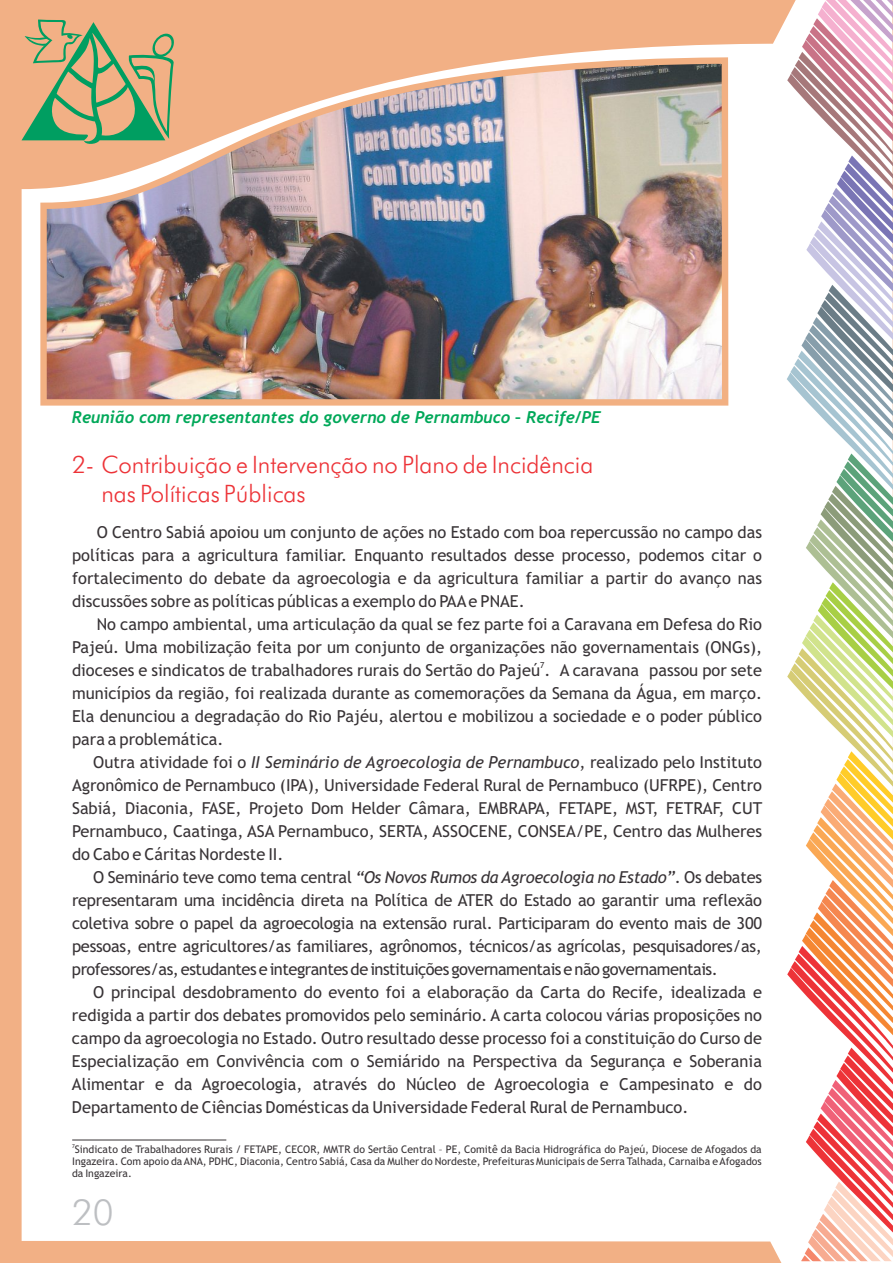
<style>
.page{position:relative;width:893px;height:1263px;background:#f2b085}
.page>*{position:absolute;margin:0;border:0;box-sizing:border-box;transform-origin:0 0}
.t1{font:300 36px "Futura BT";color:#bdbfc2}
.t2{font:300 24px/28.8px "Futura BT";color:#ed3338}
.t3{font:16.5px/23px "Trebuchet MS";color:#383336;text-align:justify}
.t4{font:italic 700 16.5px "Trebuchet";color:#00a859}
.t5{font:10.5px/12.1px "Trebuchet MS";color:#383336;text-align:justify}
.t6{font:8.25px "Trebuchet MS";color:#383336}
.t7{font:5.25px "Trebuchet MS";color:#383336}
.s1{font-style:italic}
</style>
<div class="page">
<div style="left:22px;top:17px;width:871px;height:1246px;background:#fff"></div>
<svg style="left:787px;top:0;width:106px;height:1261px;background:#e4cec3"></svg>
<svg style="left:22px;top:19px;width:153px;height:126px"></svg>
<hr style="left:72px;top:1140px;width:154px;height:1px;background:#383336">
<img style="left:37px;top:54px;width:695px;height:355px">
<p class="t4" style="left:72px;top:411px;width:531px">Reunião com representantes do governo de Pernambuco – Recife/PE</p>
<h2 class="t2" style="left:101px;top:452px;width:494px;text-indent:-29px">2- Contribuição e Intervenção no Plano de Incidência nas Políticas Públicas</h2>
<p class="t3" style="left:72px;top:522px;width:692px;text-indent:25px">O Centro Sabiá apoiou um conjunto de ações no Estado com boa repercussão no campo das políticas para a agricultura familiar. Enquanto resultados desse processo, podemos citar o fortalecimento do debate da agroecologia e da agricultura familiar a partir do avanço nas discussões sobre as políticas públicas a exemplo do PAAe PNAE.</p>
<p class="t3" style="left:72px;top:614px;width:692px;text-align:right">No campo ambiental, uma articulação da qual se fez parte foi a Caravana em Defesa do Rio<br>Pajeú. Uma mobilização feita por um conjunto de organizações não governamentais (ONGs),</p>
<p class="t6" style="left:540px;top:662px;width:6px">7</p>
<p class="t3" style="left:72px;top:660px;width:692px">dioceses e sindicatos de trabalhadores rurais do Sertão do Pajeú . A caravana passou por sete municípios da região, foi realizada durante as comemorações da Semana da Água, em março.<br>Ela denunciou a degradação do Rio Pajéu, alertou e mobilizou a sociedade e o poder público para a problemática.</p>
<p class="t3" style="left:72px;top:752px;width:692px;text-indent:21px">Outra atividade foi o <span class="s1">II Seminário de Agroecologia de Pernambuco</span>, realizado pelo Instituto Agronômico de Pernambuco (IPA), Universidade Federal Rural de Pernambuco (UFRPE), Centro Sabiá, Diaconia, FASE, Projeto Dom Helder Câmara, EMBRAPA, FETAPE, MST, FETRAF, CUT Pernambuco, Caatinga, ASA Pernambuco, SERTA, ASSOCENE, CONSEA/PE, Centro das Mulheres do Cabo e Cáritas Nordeste II.</p>
<p class="t3" style="left:72px;top:867px;width:692px;text-indent:21px">O Seminário teve como tema central <span class="s1">“Os Novos Rumos da Agroecologia no Estado”</span>. Os debates representaram uma incidência direta na Política de ATER do Estado ao garantir uma reflexão coletiva sobre o papel da agroecologia na extensão rural. Participaram do evento mais de 300 pessoas, entre agricultores/as familiares, agrônomos, técnicos/as agrícolas, pesquisadores/as, professores/as,estudanteseintegrantesdeinstituiçõesgovernamentaisenãogovernamentais.</p>
<p class="t3" style="left:72px;top:982px;width:692px;text-indent:21px">O principal desdobramento do evento foi a elaboração da Carta do Recife, idealizada e redigida a partir dos debates promovidos pelo seminário. A carta colocou várias proposições no campo da agroecologia no Estado. Outro resultado desse processo foi a constituição do Curso de Especialização em Convivência com o Semiárido na Perspectiva da Segurança e Soberania Alimentar e da Agroecologia, através do Núcleo de Agroecologia e Campesinato e do Departamento de Ciências Domésticas da Universidade Federal Rural de Pernambuco.</p>
<p class="t7" style="left:72px;top:1144px;width:4px">7</p>
<p class="t5" style="left:72px;top:1144px;width:691px">Sindicato de Trabalhadores Rurais / FETAPE, CECOR, MMTR do Sertão Central – PE, Comitê da Bacia Hidrográfica do Pajeú, Diocese de Afogados da Ingazeira. Com apoio da ANA, PDHC, Diaconia, Centro Sabiá, Casa da Mulher do Nordeste, Prefeituras Municipais de Serra Talhada, Carnaiba e Afogados da Ingazeira.</p>
<h1 class="t1" style="left:72px;top:1197px;width:43px">20</h1>
</div>
